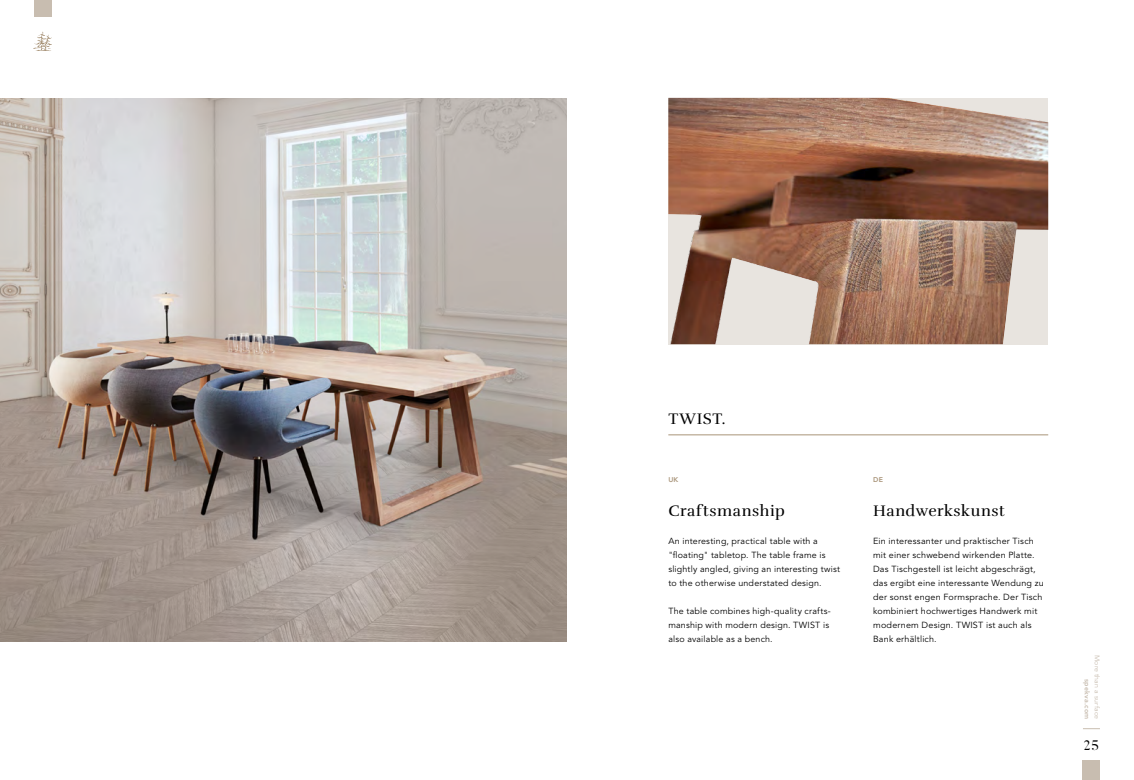
<style>
.page{position:relative;width:1134px;height:780px;background:#fff}
.page>*{position:absolute;margin:0;border:0;box-sizing:border-box;transform-origin:0 0}
.t1{font:15.7px "Rufina";letter-spacing:.035em;color:#000}
.t2{font:13.7px "Butler";color:#000}
.t3{font:8.8px/14px "Avenir LT Std";letter-spacing:.02em;color:#000}
.t4{font:6.9px "Avenir LT Std";letter-spacing:.025em;color:#c8bdb0}
.t5{font:800 6.9px "Avenir LT Std";letter-spacing:.03em;color:#c8bdb0}
.t6{font:800 6.9px "Avenir LT Std";color:#a99479}
</style>
<div class="page">
<img style="left:0;top:98px;width:567px;height:543px">
<img style="left:668px;top:98px;width:380px;height:246px">
<div style="left:1083px;top:760px;width:17px;height:20px;background:#c8bdb0"></div>
<svg style="left:1083px;top:728px;width:17px;height:1px"></svg>
<div style="left:34px;top:0;width:17px;height:17px;background:#c8bdb0"></div>
<svg style="left:33px;top:31px;width:19px;height:20px"></svg>
<hr style="left:668px;top:434px;width:380px;height:1px;background:#a99479">
<h1 class="t1" style="left:668px;top:409px;width:59px">TWIST.</h1>
<p class="t6" style="left:668px;top:475px;width:12px">UK</p>
<h1 class="t1" style="left:668px;top:501px;width:118px">Craftsmanship</h1>
<p class="t3" style="left:668px;top:534px;width:173px">An interesting, practical table with a "floating" tabletop. The table frame is slightly angled, giving an interesting twist to the otherwise understated design.</p>
<p class="t3" style="left:668px;top:604px;width:164px">The table combines high-quality crafts&shy;manship with modern design. TWIST is also available as a bench.</p>
<p class="t6" style="left:873px;top:475px;width:11px">DE</p>
<h1 class="t1" style="left:873px;top:501px;width:133px">Handwerkskunst</h1>
<p class="t3" style="left:873px;top:534px;width:172px">Ein interessanter und praktischer Tisch mit einer schwebend wirkenden Platte.<br>Das Tischgestell ist leicht abgeschrägt, das ergibt eine interessante Wendung zu der sonst engen Formsprache. Der Tisch kombiniert hochwertiges Handwerk mit modernem Design. TWIST ist auch als Bank erhältlich.</p>
<p class="t4" style="left:1101px;top:655px;width:66px;rotate:90deg">More than a surface</p>
<p class="t5" style="left:1091px;top:679px;width:42px;rotate:90deg">spekva.com</p>
<h2 class="t2" style="left:1084px;top:736px;width:17px">25</h2>
</div>
